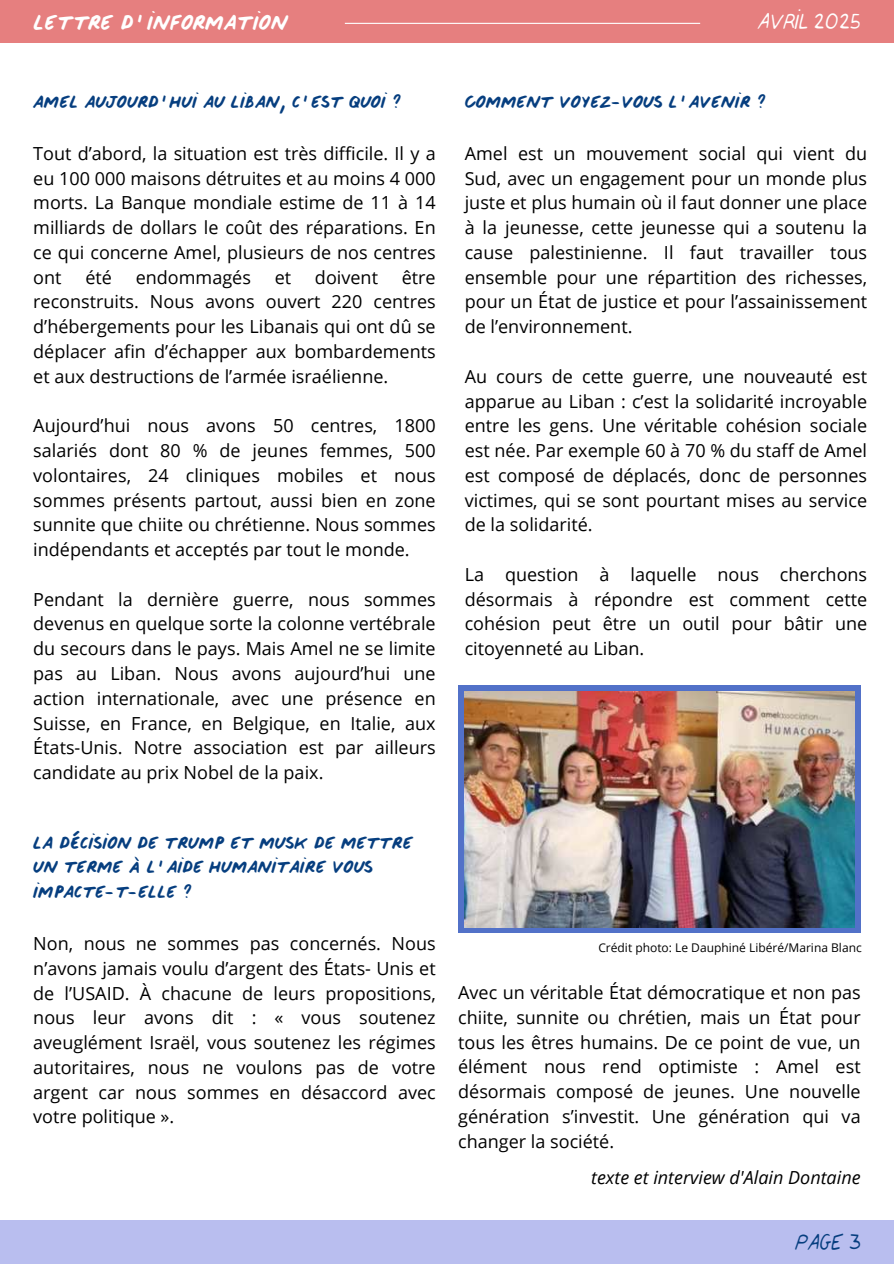
<style>
.page{position:relative;width:894px;height:1264px;background:#fff}
.page>*{position:absolute;margin:0;border:0;box-sizing:border-box;transform-origin:0 0}
.t1{font:22.95px "bertadisalelight";color:#fff}
.t2{font:22.95px "bertadisalelight";color:#063e7f}
.t3{font:21.9px "bertadisale";color:#fff}
.t4{font:18px/24.8px "Open Sans";color:#000;text-align:justify}
.t5{font:18px/24.8px "bertadisale";color:#063e7f}
.t6{font:italic 18px "Open Sans";color:#000}
.t7{font:12px "Open Sans";color:#000}
</style>
<div class="page">
<div style="left:0;top:0;width:893px;height:43px;background:#e67f7f"></div>
<hr style="left:345px;top:23px;width:355px;height:1px;background:#fff">
<div style="left:0;top:1220px;width:893px;height:43px;background:#b9beef"></div>
<div style="left:458px;top:685px;width:402px;height:248px;background:#5271c8"></div>
<img style="left:464px;top:691px;width:389px;height:236px">
<p class="t3" style="left:33px;top:9px;width:256px">LETTRE D’INFORMATION</p>
<p class="t1" style="left:757px;top:6px;width:103px">Avril 2025</p>
<p class="t5" style="left:33px;top:89px;width:371px">AMEL AUJOURD’HUI AU LIBAN, C’EST QUOI ?</p>
<p class="t4" style="left:33px;top:140px;width:404px">Tout d’abord, la situation est très difficile. Il y a eu 100 000 maisons détruites et au moins 4 000 morts. La Banque mondiale estime de 11 à 14 milliards de dollars le coût des réparations. En ce qui concerne Amel, plusieurs de nos centres ont</p>
<p class="t4" style="left:33px;top:264px;width:404px;text-indent:368px">être reconstruits. Nous avons ouvert 220 centres d’hébergements pour les Libanais qui ont dû se déplacer afin d’échapper aux bombardements et aux destructions de l’armée israélienne.</p>
<p class="t4" style="left:33px;top:413px;width:404px">Aujourd’hui nous avons 50 centres, 1800 salariés dont 80 % de jeunes femmes, 500 volontaires, 24 cliniques mobiles et nous sommes présents partout, aussi bien en zone sunnite que chiite ou chrétienne. Nous sommes indépendants et acceptés par tout le monde.</p>
<p class="t4" style="left:33px;top:586px;width:404px">Pendant la dernière guerre, nous sommes devenus en quelque sorte la colonne vertébrale du secours dans le pays. Mais Amel ne se limite pas au Liban. Nous avons aujourd’hui une action internationale, avec une présence en Suisse, en France, en Belgique, en Italie, aux États-Unis. Notre association est par ailleurs candidate au prix Nobel de la paix.</p>
<p class="t4" style="left:85px;top:264px;width:28px">été</p>
<p class="t4" style="left:136px;top:264px;width:117px">endommagés</p>
<p class="t4" style="left:274px;top:264px;width:18px">et</p>
<p class="t4" style="left:315px;top:264px;width:65px">doivent</p>
<p class="t5" style="left:33px;top:830px;width:381px">LA DÉCISION DE TRUMP ET MUSK DE METTRE<br>UN TERME À L’AIDE HUMANITAIRE VOUS<br>IMPACTE-T-ELLE ?</p>
<p class="t4" style="left:33px;top:930px;width:404px">Non, nous ne sommes pas concernés. Nous n’avons jamais voulu d’argent des États- Unis et de l’USAID. À chacune de leurs propositions, nous leur avons dit : « vous soutenez aveuglément Israël, vous soutenez les régimes autoritaires, nous ne voulons pas de votre argent car nous sommes en désaccord avec votre politique ».</p>
<p class="t5" style="left:464px;top:89px;width:304px">COMMENT VOYEZ-VOUS L’AVENIR ?</p>
<p class="t4" style="left:464px;top:140px;width:404px">Amel est un mouvement social qui vient du Sud, avec un engagement pour un monde plus juste et plus humain où il faut donner une place à la jeunesse, cette jeunesse qui a soutenu la cause palestinienne. Il faut travailler tous ensemble pour une répartition des richesses, pour un État de justice et pour l’assainissement de l’environnement.</p>
<p class="t4" style="left:464px;top:363px;width:404px">Au cours de cette guerre, une nouveauté est apparue au Liban : c’est la solidarité incroyable entre les gens. Une véritable cohésion sociale est née. Par exemple 60 à 70 % du staff de Amel est composé de déplacés, donc de personnes victimes, qui se sont pourtant mises au service de la solidarité.</p>
<p class="t4" style="left:464px;top:561px;width:404px">La question à laquelle nous cherchons désormais à répondre est comment cette cohésion peut être un outil pour bâtir une citoyenneté au Liban.</p>
<p class="t7" style="left:598px;top:939px;width:265px">Crédit photo: Le Dauphiné Libéré/Marina Blanc</p>
<p class="t4" style="left:458px;top:979px;width:404px">Avec un véritable État démocratique et non pas chiite, sunnite ou chrétien, mais un État pour tous les êtres humains. De ce point de vue, un élément nous rend optimiste : Amel est désormais composé de jeunes. Une nouvelle génération s’investit. Une génération qui va changer la société.</p>
<p class="t6" style="left:591px;top:1164px;width:271px">texte et interview d'Alain Dontaine</p>
<p class="t2" style="left:794px;top:1226px;width:69px">PAGE 3</p>
</div>
